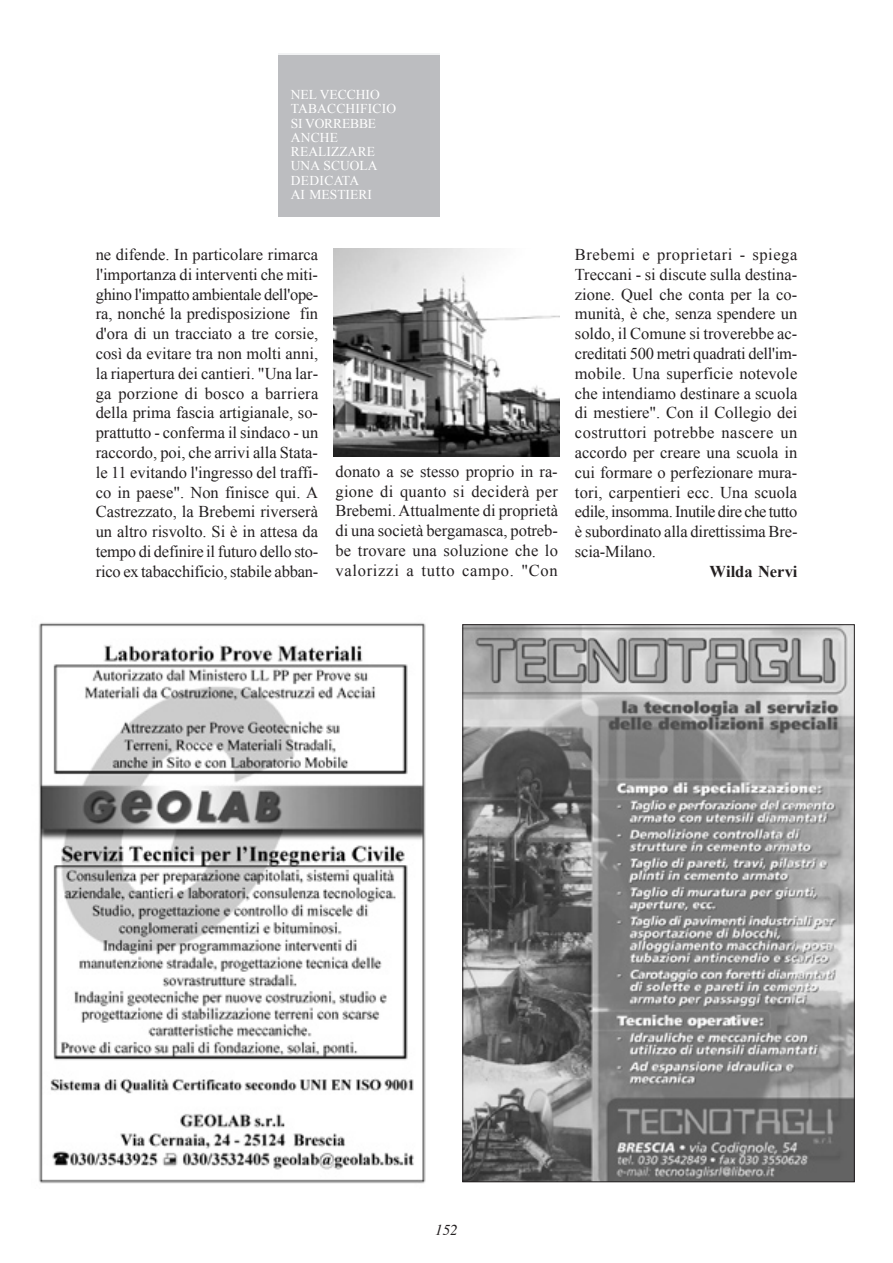
<style>
.page{position:relative;width:893px;height:1263px;background:#fff}
.page>*{position:absolute;margin:0;border:0;box-sizing:border-box;transform-origin:0 0}
.t1{font:16.5px/19.8px "Times New Roman";letter-spacing:-.01em;color:#231f20;text-align:justify}
.t2{font:700 16.5px "Times New Roman";color:#231f20}
.t3{font:italic 15px "Times";color:#231f20}
.t4{font:13.5px/14.2px "Times New Roman";color:#fff}
</style>
<div class="page">
<div style="left:278px;top:55px;width:161px;height:161px;background:#bcbdc0"></div>
<img style="left:38px;top:623px;width:388px;height:561px">
<img style="left:334px;top:248px;width:225px;height:208px">
<img style="left:464px;top:626px;width:389px;height:554px">
<p class="t4" style="left:291px;top:87px;width:107px">NEL VECCHIO<br>TABACCHIFICIO<br>SI VORREBBE<br>ANCHE<br>REALIZZARE<br>UNA SCUOLA<br>DEDICATA<br>AI MESTIERI</p>
<p class="t1" style="left:96px;top:244px;width:224px">ne difende. In particolare rimarca l'importanza di interventi che miti&shy;ghino l'impatto ambientale dell'ope&shy;ra, nonché la predisposizione fin d'ora di un tracciato a tre corsie, così da evitare tra non molti anni, la riapertura dei cantieri. "Una lar&shy;ga porzione di bosco a barriera della prima fascia artigianale, so&shy;prattutto - conferma il sindaco - un raccordo, poi, che arrivi alla Stata&shy;le 11 evitando l'ingresso del traffi&shy;co in paese". Non finisce qui. A Castrezzato, la Brebemi riverserà un altro risvolto. Si è in attesa da tempo di definire il futuro dello sto&shy;rico ex tabacchificio, stabile abban-</p>
<p class="t1" style="left:335px;top:461px;width:224px">donato a se stesso proprio in ra&shy;gione di quanto si deciderà per Brebemi. Attualmente di proprietà di una società bergamasca, potreb&shy;be trovare una soluzione che lo valorizzi a tutto campo. "Con</p>
<p class="t1" style="left:575px;top:244px;width:224px">Brebemi e proprietari - spiega Treccani - si discute sulla destina&shy;zione. Quel che conta per la co&shy;munità, è che, senza spendere un soldo, il Comune si troverebbe ac&shy;creditati 500 metri quadrati dell'im&shy;mobile. Una superficie notevole che intendiamo destinare a scuola di mestiere". Con il Collegio dei costruttori potrebbe nascere un accordo per creare una scuola in cui formare o perfezionare mura&shy;tori, carpentieri ecc. Una scuola edile, insomma. Inutile dire che tutto è subordinato alla direttissima Bre&shy;scia-Milano.</p>
<p class="t2" style="left:710px;top:560px;width:89px">Wilda Nervi</p>
<p class="t3" style="left:435px;top:1220px;width:46px">152<sup>152</sup></p>
</div>
